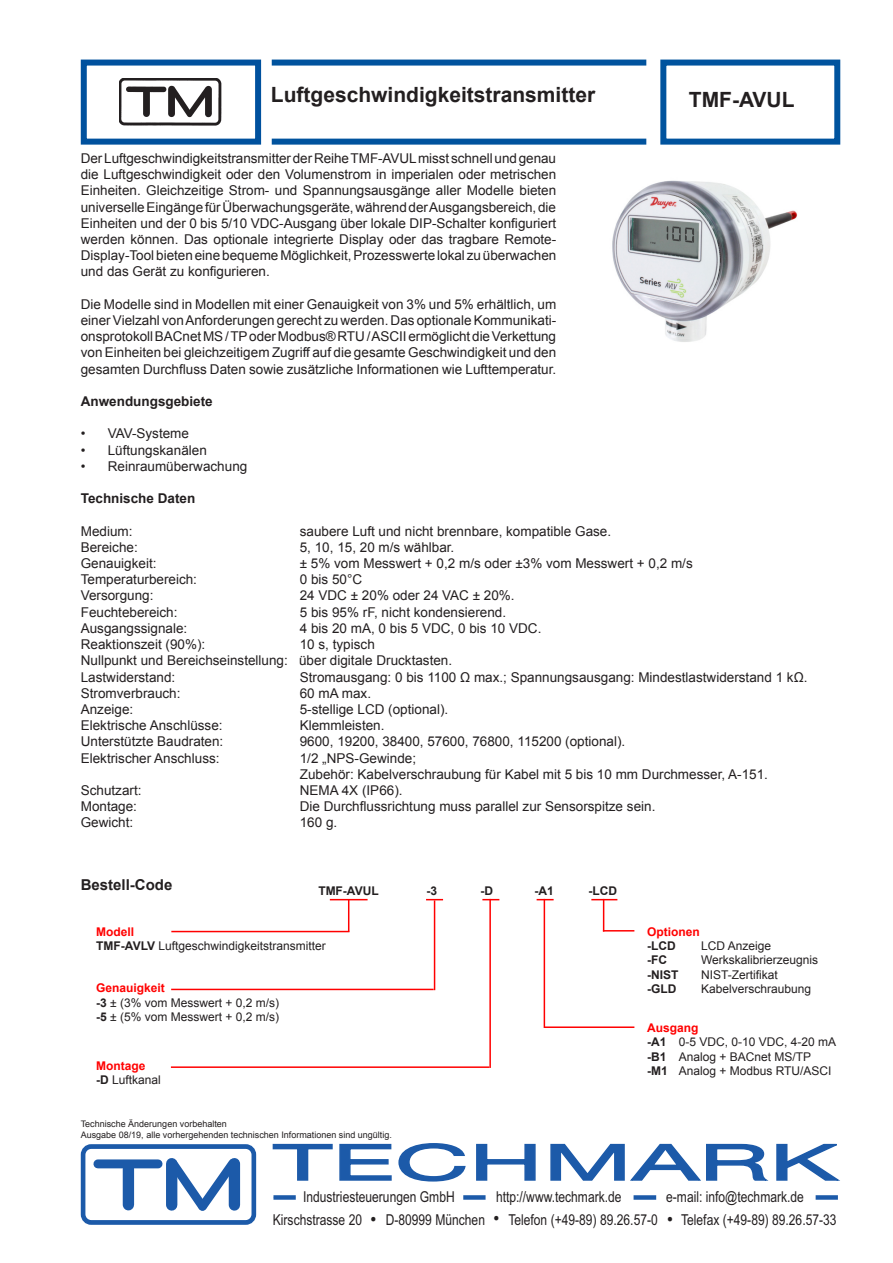
<style>
.page{position:relative;width:893px;height:1263px;background:#fff}
.page>*{position:absolute;margin:0;border:0;box-sizing:border-box;transform-origin:0 0}
.t1{font:36px "Myriad";color:#231f20}
.t2{font:700 21px "Arial";color:#231f20}
.t3{font:15px "Arial Narrow";color:#231f20}
.t4{font:700 15px "Arial";color:#231f20}
.t5{font:13.5px/16.2px "Arial";color:#231f20;text-align:justify}
.t6{font:700 13.5px "Arial";color:#231f20}
.t7{font:12px "Arial";color:#231f20}
.t8{font:700 12px "Arial";color:#f00}
.t9{font:700 12px "Arial";color:#231f20}
.t10{font:9px "Arial";color:#231f20}
.s1{font-weight:700}
</style>
<div class="page">
<div style="left:81px;top:60px;width:180px;height:85px;background:#fff;border:6px solid #00519e"></div>
<div style="left:660px;top:60px;width:180px;height:85px;border:6px solid #00539e"></div>
<img style="left:119px;top:78px;width:102px;height:47px">
<div style="left:272px;top:60px;width:374px;height:6px;background:#00539e"></div>
<div style="left:272px;top:139px;width:374px;height:6px;background:#00539e"></div>
<div style="left:816px;top:1195px;width:22px;height:5px;background:#1c5aa9"></div>
<div style="left:634px;top:1195px;width:22px;height:5px;background:#1c5aa9"></div>
<div style="left:463px;top:1195px;width:23px;height:5px;background:#1c5aa9"></div>
<div style="left:273px;top:1195px;width:23px;height:5px;background:#1c5aa9"></div>
<div style="left:123px;top:1169px;width:11px;height:36px;background:#1c5aa9"></div>
<svg style="left:161px;top:1158px;width:80px;height:53px"></svg>
<div style="left:81px;top:1144px;width:175px;height:81px;border:5px solid #1c5aa9;border-radius:8px"></div>
<svg style="left:272px;top:1143px;width:61px;height:38px"></svg>
<svg style="left:339px;top:1143px;width:53px;height:38px"></svg>
<svg style="left:398px;top:1143px;width:68px;height:39px"></svg>
<svg style="left:476px;top:1143px;width:60px;height:38px"></svg>
<svg style="left:550px;top:1143px;width:290px;height:38px"></svg>
<div style="left:98px;top:1159px;width:60px;height:9px;background:#1c5aa9"></div>
<img style="left:612px;top:180px;width:185px;height:162px">
<hr style="left:330px;top:899px;width:38px;height:1px;background:#f00">
<svg style="left:426px;top:899px;width:17px;height:1px"></svg>
<svg style="left:482px;top:899px;width:17px;height:1px"></svg>
<svg style="left:537px;top:899px;width:17px;height:1px"></svg>
<svg style="left:591px;top:899px;width:26px;height:1px"></svg>
<hr style="left:348px;top:900px;width:1px;height:31px;background:#f00">
<hr style="left:171px;top:931px;width:178px;height:1px;background:#f00">
<hr style="left:434px;top:900px;width:1px;height:90px;background:#f00">
<hr style="left:489px;top:899px;width:2px;height:169px;background:#f00">
<hr style="left:544px;top:899px;width:1px;height:129px;background:#f00">
<hr style="left:603px;top:899px;width:1px;height:32px;background:#f00">
<hr style="left:171px;top:989px;width:263px;height:1px;background:#f00">
<hr style="left:171px;top:1066px;width:318px;height:2px;background:#f00">
<hr style="left:544px;top:1026px;width:90px;height:2px;background:#f00">
<hr style="left:603px;top:930px;width:31px;height:1px;background:#f00">
<p class="t2" style="left:271px;top:81px;width:326px">Luftgeschwindigkeitstransmitter</p>
<p class="t2" style="left:689px;top:86px;width:107px">TMF-AVUL</p>
<p class="t5" style="left:81px;top:150px;width:477px">Der Luftgeschwindigkeitstransmitter der Reihe TMF-AVUL misst schnell und genau die Luftgeschwindigkeit oder den Volumenstrom in imperialen oder metrischen Einheiten. Gleichzeitige Strom- und Spannungsausgänge aller Modelle bieten universelle Eingänge für Überwachungsgeräte, während der Ausgangsbereich, die Einheiten und der 0 bis 5/10 VDC-Ausgang über lokale DIP-Schalter konfiguriert werden können. Das optionale integrierte Display oder das tragbare Remote-Display-Tool bieten eine bequeme Möglichkeit, Prozesswerte lokal zu überwachen und das Gerät zu konfigurieren.</p>
<p class="t5" style="left:81px;top:296px;width:477px">Die Modelle sind in Modellen mit einer Genauigkeit von 3% und 5% erhältlich, um einer Vielzahl von Anforderungen gerecht zu werden. Das optionale Kommunikati&shy;onsprotokoll BACnet MS / TP oder Modbus® RTU / ASCII ermöglicht die Verkettung von Einheiten bei gleichzeitigem Zugriff auf die gesamte Geschwindigkeit und den gesamten Durchfluss Daten sowie zusätzliche Informationen wie Lufttemperatur.</p>
<p class="t6" style="left:81px;top:392px;width:134px">Anwendungsgebiete</p>
<p class="t5" style="left:81px;top:426px;width:110px">• VAV-Systeme</p>
<p class="t5" style="left:81px;top:442px;width:128px">• Lüftungskanälen</p>
<p class="t5" style="left:81px;top:458px;width:168px">• Reinraumüberwachung</p>
<p class="t6" style="left:81px;top:490px;width:116px">Technische Daten</p>
<p class="t5" style="left:81px;top:523px;width:53px">Medium:</p>
<p class="t5" style="left:300px;top:523px;width:313px">saubere Luft und nicht brennbare, kompatible Gase.</p>
<p class="t5" style="left:81px;top:539px;width:59px">Bereiche:</p>
<p class="t5" style="left:300px;top:539px;width:156px">5, 10, 15, 20 m/s wählbar.</p>
<p class="t5" style="left:81px;top:555px;width:77px">Genauigkeit:</p>
<p class="t5" style="left:300px;top:555px;width:394px">± 5% vom Messwert + 0,2 m/s oder ±3% vom Messwert + 0,2 m/s</p>
<p class="t5" style="left:81px;top:572px;width:118px">Temperaturbereich:</p>
<p class="t5" style="left:300px;top:572px;width:64px">0 bis 50°C</p>
<p class="t5" style="left:81px;top:588px;width:74px">Versorgung:</p>
<p class="t5" style="left:300px;top:588px;width:216px">24 VDC ± 20% oder 24 VAC ± 20%.</p>
<p class="t5" style="left:81px;top:604px;width:98px">Feuchtebereich:</p>
<p class="t5" style="left:300px;top:604px;width:208px">5 bis 95% rF, nicht kondensierend.</p>
<p class="t5" style="left:81px;top:620px;width:108px">Ausgangssignale:</p>
<p class="t5" style="left:300px;top:620px;width:243px">4 bis 20 mA, 0 bis 5 VDC, 0 bis 10 VDC.</p>
<p class="t5" style="left:81px;top:636px;width:126px">Reaktionszeit (90%):</p>
<p class="t5" style="left:300px;top:636px;width:77px">10 s, typisch</p>
<p class="t5" style="left:81px;top:653px;width:373px">Nullpunkt und Bereichseinstellung: über digitale Drucktasten.</p>
<p class="t5" style="left:81px;top:669px;width:96px">Lastwiderstand:</p>
<p class="t5" style="left:300px;top:669px;width:509px">Stromausgang: 0 bis 1100 Ω max.; Spannungsausgang: Mindestlastwiderstand 1 kΩ.</p>
<p class="t5" style="left:81px;top:685px;width:101px">Stromverbrauch:</p>
<p class="t5" style="left:300px;top:685px;width:73px">60 mA max.</p>
<p class="t5" style="left:81px;top:701px;width:54px">Anzeige:</p>
<p class="t5" style="left:300px;top:701px;width:150px">5-stellige LCD (optional).</p>
<p class="t5" style="left:81px;top:717px;width:143px">Elektrische Anschlüsse:</p>
<p class="t5" style="left:300px;top:717px;width:86px">Klemmleisten.</p>
<p class="t5" style="left:81px;top:734px;width:144px">Unterstützte Baudraten:</p>
<p class="t5" style="left:300px;top:734px;width:327px">9600, 19200, 38400, 57600, 76800, 115200 (optional).</p>
<p class="t5" style="left:81px;top:750px;width:140px">Elektrischer Anschluss:</p>
<p class="t5" style="left:300px;top:750px;width:118px">1/2 „NPS-Gewinde;</p>
<p class="t5" style="left:300px;top:766px;width:470px">Zubehör: Kabelverschraubung für Kabel mit 5 bis 10 mm Durchmesser, A-151.</p>
<p class="t5" style="left:81px;top:782px;width:62px">Schutzart:</p>
<p class="t5" style="left:300px;top:782px;width:104px">NEMA 4X (IP66).</p>
<p class="t5" style="left:81px;top:798px;width:58px">Montage:</p>
<p class="t5" style="left:300px;top:798px;width:357px">Die Durchflussrichtung muss parallel zur Sensorspitze sein.</p>
<p class="t5" style="left:81px;top:815px;width:54px">Gewicht:</p>
<p class="t5" style="left:300px;top:815px;width:39px">160 g.</p>
<p class="t4" style="left:81px;top:875px;width:93px">Bestell-Code</p>
<p class="t9" style="left:318px;top:882px;width:62px">TMF-AVUL</p>
<p class="t9" style="left:426px;top:882px;width:12px">-3</p>
<p class="t9" style="left:480px;top:882px;width:14px">-D</p>
<p class="t9" style="left:534px;top:882px;width:21px">-A1</p>
<p class="t9" style="left:588px;top:882px;width:30px">-LCD</p>
<p class="t8" style="left:96px;top:923px;width:40px">Modell</p>
<p class="t7" style="left:96px;top:938px;width:231px"><span class="s1">TMF-AVLV</span> Luftgeschwindigkeitstransmitter</p>
<p class="t8" style="left:96px;top:980px;width:70px">Genauigkeit</p>
<p class="t7" style="left:96px;top:995px;width:184px"><span class="s1">-3</span> ± (3% vom Messwert + 0,2 m/s)</p>
<p class="t7" style="left:96px;top:1009px;width:184px"><span class="s1">-5</span> ± (5% vom Messwert + 0,2 m/s)</p>
<p class="t8" style="left:96px;top:1058px;width:51px">Montage</p>
<p class="t7" style="left:96px;top:1072px;width:66px"><span class="s1">-D</span> Luftkanal</p>
<p class="t10" style="left:81px;top:1118px;width:148px">Technische Änderungen vorbehalten</p>
<p class="t10" style="left:81px;top:1128px;width:313px">Ausgabe 08/19, alle vorhergehenden technischen Informationen sind ungültig.</p>
<p class="t8" style="left:647px;top:923px;width:54px">Optionen</p>
<p class="t9" style="left:647px;top:938px;width:30px">-LCD</p>
<p class="t7" style="left:701px;top:938px;width:72px">LCD Anzeige</p>
<p class="t9" style="left:647px;top:952px;width:21px">-FC</p>
<p class="t7" style="left:701px;top:952px;width:119px">Werkskalibrierzeugnis</p>
<p class="t9" style="left:647px;top:966px;width:33px">-NIST</p>
<p class="t7" style="left:701px;top:967px;width:78px">NIST-Zertifikat</p>
<p class="t9" style="left:647px;top:981px;width:31px">-GLD</p>
<p class="t7" style="left:701px;top:981px;width:112px">Kabelverschraubung</p>
<p class="t8" style="left:647px;top:1020px;width:53px">Ausgang</p>
<p class="t7" style="left:647px;top:1034px;width:190px"><span class="s1">-A1</span> 0-5 VDC, 0-10 VDC, 4-20 mA</p>
<p class="t7" style="left:647px;top:1048px;width:165px"><span class="s1">-B1</span> Analog + BACnet MS/TP</p>
<p class="t7" style="left:647px;top:1063px;width:186px"><span class="s1">-M1</span> Analog + Modbus RTU/ASCI</p>
<p class="t3" style="left:303px;top:1185px;width:153px">Industriesteuerungen GmbH</p>
<p class="t3" style="left:496px;top:1185px;width:127px">http://www.techmark.de</p>
<p class="t3" style="left:666px;top:1185px;width:139px">e-mail: info@techmark.de</p>
<p class="t3" style="left:273px;top:1208px;width:91px">Kirschstrasse 20</p>
<p class="t3" style="left:386px;top:1208px;width:101px">D-80999 München</p>
<h1 class="t1" style="left:370px;top:1191px;width:9px">.</h1>
<p class="t3" style="left:508px;top:1208px;width:151px">Telefon (+49-89) 89.26.57-0</p>
<p class="t3" style="left:681px;top:1208px;width:157px">Telefax (+49-89) 89.26.57-33</p>
<h1 class="t1" style="left:492px;top:1190px;width:9px">.</h1>
<h1 class="t1" style="left:666px;top:1191px;width:9px">.</h1>
</div>
